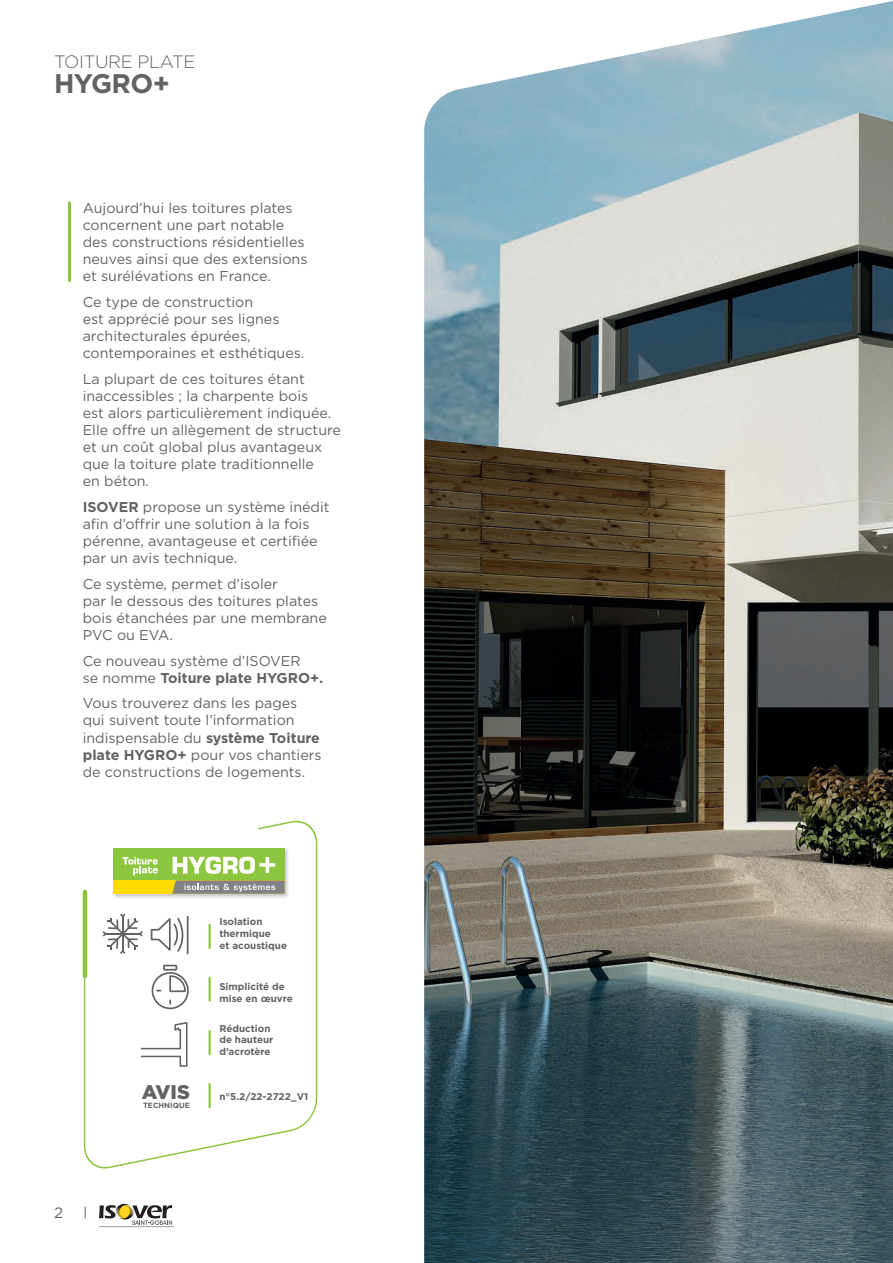
<style>
.page{position:relative;width:893px;height:1263px;background:#fff}
.page>*{position:absolute;margin:0;border:0;box-sizing:border-box;transform-origin:0 0}
.t1{font:700 26.85px "Gotham";letter-spacing:-.02em;color:#636366}
.t2{font:900 19.8px "Gotham";color:#636366}
.t3{font:300 18px "Gotham";letter-spacing:-.02em;color:#636366}
.t4{font:15px "Gotham";color:#636366}
.t5{font:14.25px/17.1px "Gotham";color:#636366}
.t6{font:700 9.9px/11.9px "Gotham";color:#636366}
.t7{font:700 7.5px "Gotham";color:#636366}
.s1{font-weight:700}
</style>
<div class="page">
<img style="left:424px;top:1px;width:469px;height:1262px">
<hr style="left:99px;top:1226px;width:75px;height:1px;background:#636366">
<svg style="left:99px;top:1203px;width:73px;height:22px"></svg>
<svg style="left:85px;top:1206px;width:1px;height:12px"></svg>
<hr style="left:68px;top:203px;width:3px;height:78px;background:#8bc63e">
<svg style="left:83px;top:820px;width:235px;height:349px"></svg>
<div style="left:112px;top:847px;width:178px;height:52px;background:#231f20;opacity:.25"></div>
<div style="left:113px;top:848px;width:172px;height:46px;background:#8bc63e"></div>
<div style="left:113px;top:880px;width:172px;height:14px;background:#ffdc01"></div>
<svg style="left:172px;top:880px;width:113px;height:14px;background:#98978a"></svg>
<svg style="left:173px;top:857px;width:102px;height:17px"></svg>
<svg style="left:123px;top:857px;width:35px;height:18px"></svg>
<hr style="left:83px;top:892px;width:4px;height:84px;background:#8bc63e">
<svg style="left:141px;top:1021px;width:47px;height:46px"></svg>
<p class="t3" style="left:54px;top:51px;width:143px">TOITURE PLATE</p>
<h1 class="t1" style="left:54px;top:65px;width:118px">HYGRO+</h1>
<p class="t5" style="left:83px;top:199px;width:226px">Aujourd’hui les toitures plates concernent une part notable des constructions résidentielles neuves ainsi que des extensions et surélévations en France.</p>
<p class="t5" style="left:83px;top:293px;width:223px">Ce type de construction<br>est apprécié pour ses lignes architecturales épurées, contemporaines et esthétiques.</p>
<p class="t5" style="left:83px;top:370px;width:260px">La plupart de ces toitures étant inaccessibles ; la charpente bois<br>est alors particulièrement indiquée.<br>Elle offre un allègement de structure et un coût global plus avantageux que la toiture plate traditionnelle<br>en béton.</p>
<p class="t5" style="left:83px;top:498px;width:248px"><span class="s1">ISOVER</span> propose un système inédit afin d’offrir une solution à la fois pérenne, avantageuse et certifiée par un avis technique.</p>
<p class="t5" style="left:83px;top:575px;width:246px">Ce système, permet d’isoler<br>par le dessous des toitures plates bois étanchées par une membrane<br>PVC ou EVA.</p>
<p class="t5" style="left:83px;top:652px;width:242px">Ce nouveau système d’ISOVER<br>se nomme <span class="s1">Toiture plate HYGRO+.</span></p>
<p class="t5" style="left:83px;top:694px;width:240px">Vous trouverez dans les pages qui suivent toute l’information indispensable du <span class="s1">système Toiture plate HYGRO+</span> pour vos chantiers de constructions de logements.</p>
<p class="t6" style="left:219px;top:916px;width:69px">Isolation thermique<br>et acoustique</p>
<p class="t6" style="left:219px;top:980px;width:75px">Simplicité de mise en œuvre</p>
<p class="t6" style="left:219px;top:1022px;width:55px">Réduction de hauteur d’acrotère</p>
<p class="t4" style="left:54px;top:1203px;width:10px">2</p>
<h2 class="t2" style="left:142px;top:1078px;width:50px">AVIS</h2>
<p class="t6" style="left:219px;top:1090px;width:90px">n°5.2/22-2722_V1</p>
<p class="t7" style="left:143px;top:1100px;width:48px">TECHNIQUE</p>
</div>
